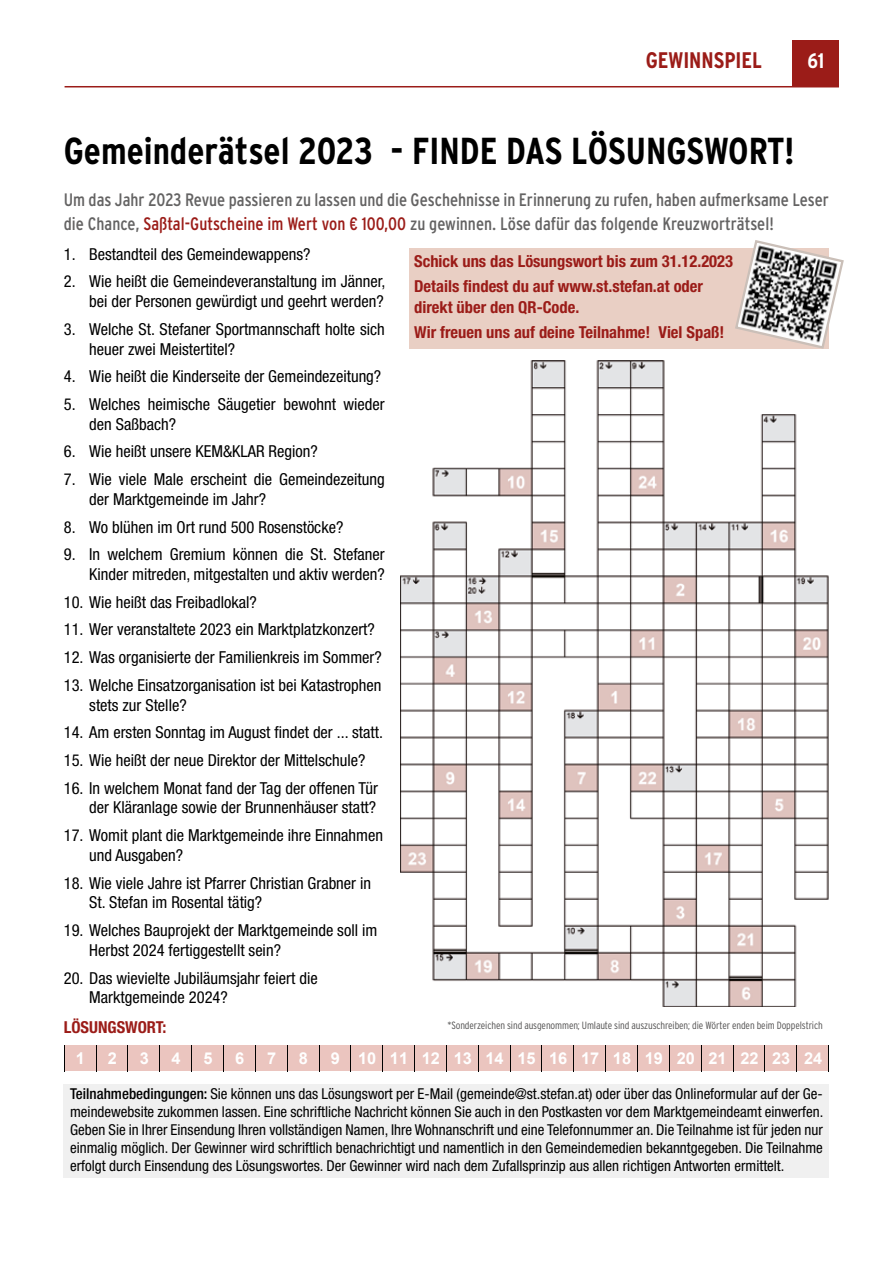
<style>
.page{position:relative;width:893px;height:1263px;background:#fff}
.page>*{position:absolute;margin:0;border:0;box-sizing:border-box;transform-origin:0 0}
.t1{font:700 37.5px "Interstate Condensed";color:#000}
.t2{font:700 22.5px "Interstate Condensed";color:#9b1c18}
.t3{font:700 21px "Interstate Condensed";color:#fff}
.t4{font:18px/24px "Interstate Condensed";color:#646363}
.t5{font:condensed 16.5px/19.8px "Helvetica Neue LT Std";color:#000}
.t6{font:700 condensed 16.5px/25.2px "Helvetica Neue LT Std";color:#9b1c18}
.t7{font:700 16.35px "Arial";color:#fff}
.t8{font:condensed 15px/18px "Helvetica Neue LT Std";color:#000;text-align:justify}
.t9{font:300 10.5px "Interstate Condensed";letter-spacing:-.01em;color:#504f4f}
.s1{color:#9b1c18}
.s2{font-weight:500}
</style>
<div class="page">
<div style="left:410px;top:248px;width:419px;height:101px;background:#e9cfc4"></div>
<div style="left:64px;top:1084px;width:765px;height:94px;background:#f0f0f0"></div>
<div style="left:793px;top:40px;width:46px;height:47px;background:#9b1c18"></div>
<hr style="left:65px;top:86px;width:774px;height:1px;background:#9b1c18">
<img style="left:401px;top:361px;width:428px;height:645px">
<div style="left:65px;top:1045px;width:764px;height:26px;background:#ebc5bf"></div>
<svg style="left:64px;top:1045px;width:1px;height:26px"></svg>
<svg style="left:96px;top:1045px;width:1px;height:26px"></svg>
<svg style="left:127px;top:1045px;width:1px;height:26px"></svg>
<svg style="left:159px;top:1045px;width:1px;height:26px"></svg>
<svg style="left:191px;top:1045px;width:1px;height:26px"></svg>
<svg style="left:223px;top:1045px;width:1px;height:26px"></svg>
<svg style="left:255px;top:1045px;width:1px;height:26px"></svg>
<svg style="left:287px;top:1045px;width:1px;height:26px"></svg>
<svg style="left:319px;top:1045px;width:1px;height:26px"></svg>
<svg style="left:350px;top:1045px;width:1px;height:26px"></svg>
<svg style="left:382px;top:1045px;width:1px;height:26px"></svg>
<svg style="left:414px;top:1045px;width:1px;height:26px"></svg>
<svg style="left:446px;top:1045px;width:1px;height:26px"></svg>
<svg style="left:478px;top:1045px;width:1px;height:26px"></svg>
<svg style="left:510px;top:1045px;width:1px;height:26px"></svg>
<svg style="left:573px;top:1045px;width:1px;height:26px"></svg>
<svg style="left:605px;top:1045px;width:1px;height:26px"></svg>
<svg style="left:637px;top:1045px;width:1px;height:26px"></svg>
<svg style="left:669px;top:1045px;width:1px;height:26px"></svg>
<svg style="left:701px;top:1045px;width:1px;height:26px"></svg>
<svg style="left:733px;top:1045px;width:1px;height:26px"></svg>
<svg style="left:796px;top:1045px;width:1px;height:26px"></svg>
<svg style="left:828px;top:1045px;width:1px;height:26px"></svg>
<svg style="left:735px;top:240px;width:109px;height:109px"></svg>
<h2 class="t2" style="left:646px;top:47px;width:118px">GEWINNSPIEL</h2>
<p class="t3" style="left:807px;top:49px;width:18px">61</p>
<h1 class="t1" style="left:64px;top:130px;width:732px">Gemeinderätsel 2023 - FINDE DAS LÖSUNGSWORT!</h1>
<p class="t4" style="left:64px;top:187px;width:766px">Um das Jahr 2023 Revue passieren zu lassen und die Geschehnisse in Erinnerung zu rufen, haben aufmerksame Leser die Chance, <span class="s1">Saßtal-Gutscheine im Wert von € 100,00</span> zu gewinnen. Löse dafür das folgende Kreuzworträtsel!</p>
<p class="t5" style="left:64px;top:244px;width:248px">1. Bestandteil des Gemeindewappens?</p>
<p class="t5" style="left:64px;top:272px;width:323px;text-align:right">2. Wie heißt die Gemeindeveranstaltung im Jänner, bei der Personen gewürdigt und geehrt werden?</p>
<p class="t5" style="left:89px;top:319px;width:297px;text-indent:-26px">3. Welche St. Stefaner Sportmannschaft holte sich heuer zwei Meistertitel?</p>
<p class="t5" style="left:64px;top:366px;width:319px">4. Wie heißt die Kinderseite der Gemeindezeitung?</p>
<p class="t5" style="left:89px;top:394px;width:297px;text-indent:-26px">5. Welches heimische Säugetier bewohnt wieder den Saßbach?</p>
<p class="t5" style="left:64px;top:442px;width:255px">6. Wie heißt unsere KEM&amp;KLAR Region?</p>
<p class="t5" style="left:89px;top:469px;width:297px;text-indent:-26px">7. Wie viele Male erscheint die Gemeindezeitung der Marktgemeinde im Jahr?</p>
<p class="t5" style="left:64px;top:517px;width:281px">8. Wo blühen im Ort rund 500 Rosenstöcke?</p>
<p class="t5" style="left:64px;top:544px;width:323px;text-align:right">9. In welchem Gremium können die St. Stefaner<br>Kinder mitreden, mitgestalten und aktiv werden?</p>
<p class="t5" style="left:64px;top:592px;width:195px">10. Wie heißt das Freibadlokal?</p>
<p class="t5" style="left:64px;top:620px;width:313px">11. Wer veranstaltete 2023 ein Marktplatzkonzert?</p>
<p class="t5" style="left:64px;top:647px;width:320px">12. Was organisierte der Familienkreis im Sommer?</p>
<p class="t5" style="left:89px;top:675px;width:294px;text-indent:-26px">13. Welche Einsatzorganisation ist bei Katastrophen stets zur Stelle?</p>
<p class="t5" style="left:64px;top:722px;width:321px">14. Am ersten Sonntag im August findet der ... statt.</p>
<p class="t5" style="left:64px;top:750px;width:303px">15. Wie heißt der neue Direktor der Mittelschule?</p>
<p class="t5" style="left:64px;top:778px;width:316px;text-align:right">16. In welchem Monat fand der Tag der offenen Tür der Kläranlage sowie der Brunnenhäuser statt?</p>
<p class="t5" style="left:89px;top:825px;width:295px;text-indent:-26px">17. Womit plant die Marktgemeinde ihre Einnahmen und Ausgaben?</p>
<p class="t5" style="left:89px;top:873px;width:283px;text-indent:-26px">18. Wie viele Jahre ist Pfarrer Christian Grabner in<br>St. Stefan im Rosental tätig?</p>
<p class="t5" style="left:89px;top:920px;width:289px;text-indent:-26px">19. Welches Bauprojekt der Marktgemeinde soll im<br>Herbst 2024 fertiggestellt sein?</p>
<p class="t5" style="left:89px;top:968px;width:230px;text-indent:-26px">20. Das wievielte Jubiläumsjahr feiert die<br>Marktgemeinde 2024?</p>
<p class="t6" style="left:64px;top:1014px;width:104px">LÖSUNGSWORT:</p>
<p class="t7" style="left:76px;top:1047px;width:11px">1</p>
<p class="t7" style="left:108px;top:1047px;width:11px">2</p>
<p class="t7" style="left:140px;top:1047px;width:11px">3</p>
<p class="t7" style="left:172px;top:1047px;width:11px">4</p>
<p class="t7" style="left:203px;top:1047px;width:11px">5</p>
<p class="t7" style="left:235px;top:1047px;width:11px">6</p>
<p class="t7" style="left:267px;top:1047px;width:11px">7</p>
<p class="t7" style="left:299px;top:1047px;width:11px">8</p>
<p class="t7" style="left:331px;top:1047px;width:493px">9 10 11 12 13 14 15 16 17 18 19 20 21 22 23 24</p>
<p class="t6" style="left:414px;top:248px;width:320px">Schick uns das Lösungswort bis zum 31.12.2023<br>Details findest du auf www.st.stefan.at oder</p>
<p class="t6" style="left:414px;top:294px;width:312px">direkt über den QR-Code.<br>Wir freuen uns auf deine Teilnahme! Viel Spaß!</p>
<p class="t9" style="left:447px;top:1019px;width:377px">*Sonderzeichen sind ausgenommen; Umlaute sind auszuschreiben; die Wörter enden beim Doppelstrich</p>
<p class="t8" style="left:70px;top:1085px;width:755px"><span class="s2">Teilnahmebedingungen:</span> Sie können uns das Lösungswort per E-Mail (gemeinde@st.stefan.at) oder über das Onlineformular auf der Ge&shy;meindewebsite zukommen lassen. Eine schriftliche Nachricht können Sie auch in den Postkasten vor dem Marktgemeindeamt einwerfen.<br>Geben Sie in Ihrer Einsendung Ihren vollständigen Namen, Ihre Wohnanschrift und eine Telefonnummer an. Die Teilnahme ist für jeden nur einmalig möglich. Der Gewinner wird schriftlich benachrichtigt und namentlich in den Gemeindemedien bekanntgegeben. Die Teilnahme erfolgt durch Einsendung des Lösungswortes. Der Gewinner wird nach dem Zufallsprinzip aus allen richtigen Antworten ermittelt.</p>
</div>
